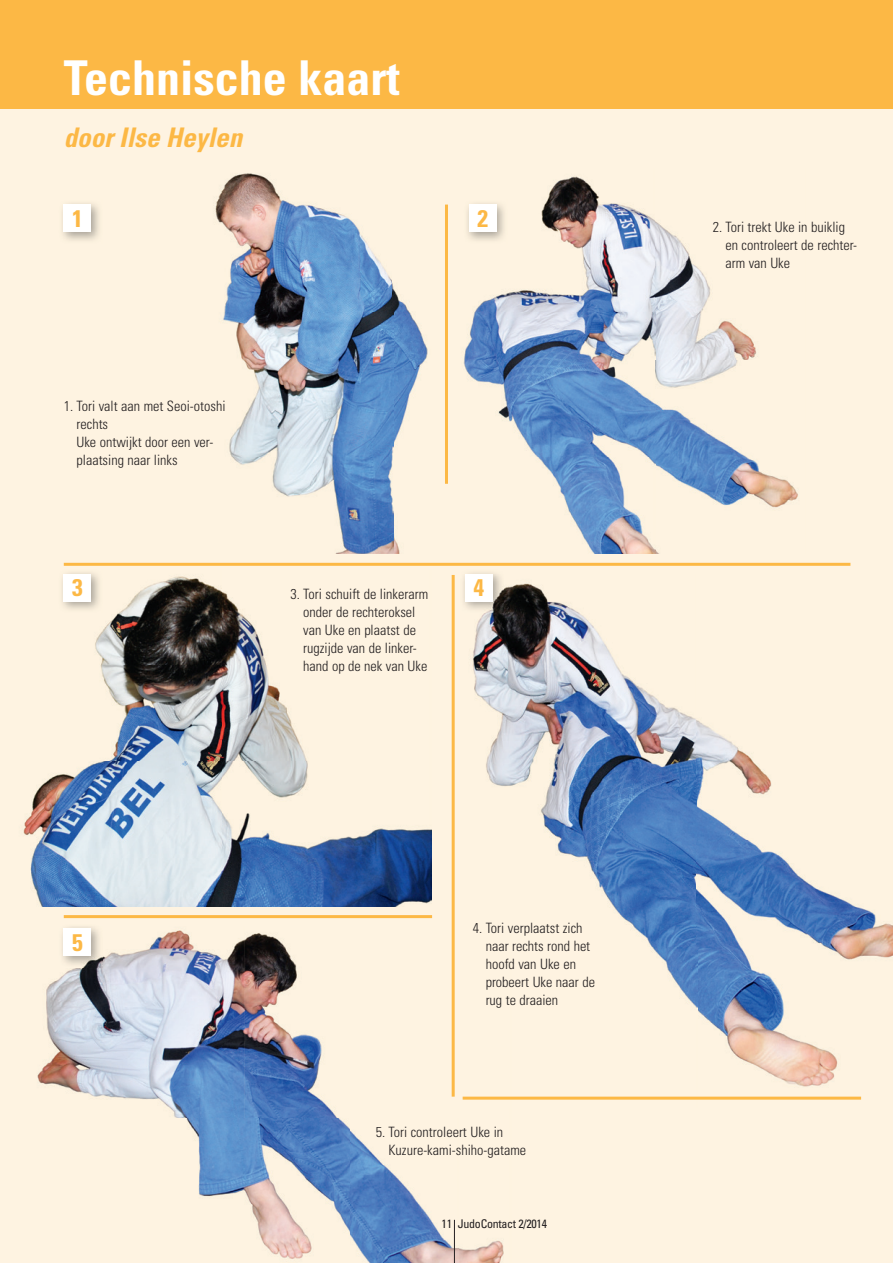
<style>
.page{position:relative;width:893px;height:1263px;background:#fef3e1}
.page>*{position:absolute;margin:0;border:0;box-sizing:border-box;transform-origin:0 0}
.t1{font:700 condensed 48px "Univers LT Std";color:#fff}
.t2{font:italic 700 condensed 27px "Univers LT Std";color:#fcb845}
.t3{font:700 condensed 24px "Univers LT Std";color:#fcb845}
.t4{font:300 condensed 14.25px/18px "Univers LT Std";color:#231f20}
.t5{font:condensed 12px "Univers LT Std";letter-spacing:-.025em;color:#231f20}
</style>
<div class="page">
<div style="left:0;top:0;width:893px;height:108px;background:#fcb845"></div>
<img style="left:215px;top:173px;width:213px;height:381px">
<img style="left:463px;top:176px;width:335px;height:378px">
<img style="left:23px;top:576px;width:408px;height:331px">
<img style="left:472px;top:583px;width:225px;height:364px">
<img style="left:697px;top:720px;width:196px;height:380px">
<img style="left:511px;top:947px;width:186px;height:150px">
<img style="left:37px;top:926px;width:421px;height:337px">
<img style="left:458px;top:1241px;width:46px;height:22px">
<img style="left:452px;top:926px;width:59px;height:181px">
<hr style="left:454px;top:1220px;width:1px;height:43px;background:#231f20">
<hr style="left:445px;top:205px;width:3px;height:279px;background:#fcb845">
<hr style="left:452px;top:575px;width:3px;height:522px;background:#fcb845">
<hr style="left:64px;top:563px;width:786px;height:3px;background:#fcb845">
<hr style="left:64px;top:915px;width:368px;height:3px;background:#fcb845">
<hr style="left:463px;top:1097px;width:398px;height:3px;background:#fcb845">
<img style="left:62px;top:203px;width:37px;height:37px">
<div style="left:64px;top:205px;width:27px;height:27px;background:#fff"></div>
<img style="left:464px;top:199px;width:44px;height:44px">
<div style="left:469px;top:205px;width:27px;height:27px;background:#fff"></div>
<img style="left:58px;top:573px;width:44px;height:39px">
<div style="left:64px;top:574px;width:27px;height:27px;background:#fff"></div>
<img style="left:463px;top:573px;width:41px;height:39px">
<div style="left:465px;top:574px;width:27px;height:27px;background:#fff"></div>
<img style="left:58px;top:926px;width:44px;height:41px">
<div style="left:64px;top:929px;width:27px;height:27px;background:#fff"></div>
<h1 class="t1" style="left:64px;top:48px;width:338px">Technische kaart</h1>
<h2 class="t2" style="left:64px;top:121px;width:180px">door Ilse Heylen</h2>
<h3 class="t3" style="left:72px;top:204px;width:12px">1</h3>
<h3 class="t3" style="left:477px;top:204px;width:12px">2</h3>
<p class="t4" style="left:77px;top:397px;width:150px;text-indent:-13px">1. Tori valt aan met Seoi-otoshi rechts<br>Uke ontwijkt door een ver&shy;plaatsing naar links</p>
<h3 class="t3" style="left:72px;top:573px;width:12px">3</h3>
<h3 class="t3" style="left:474px;top:573px;width:12px">4</h3>
<p class="t4" style="left:303px;top:585px;width:126px;text-indent:-13px">3. Tori schuift de linkerarm onder de rechteroksel van Uke en plaatst de rugzijde van de linker&shy;hand op de nek van Uke</p>
<h3 class="t3" style="left:72px;top:928px;width:12px">5</h3>
<p class="t4" style="left:486px;top:919px;width:111px;text-indent:-13px">4. Tori verplaatst zich naar rechts rond het hoofd van Uke en probeert Uke naar de rug te draaien</p>
<p class="t4" style="left:388px;top:1123px;width:139px;text-indent:-13px">5. Tori controleert Uke in<br>Kuzure-kami-shiho-gatame</p>
<p class="t5" style="left:441px;top:1216px;width:107px">11 JudoContact 2/2014</p>
<p class="t4" style="left:725px;top:218px;width:133px;text-indent:-13px">2. Tori trekt Uke in buiklig en controleert de rechter&shy;arm van Uke</p>
</div>
